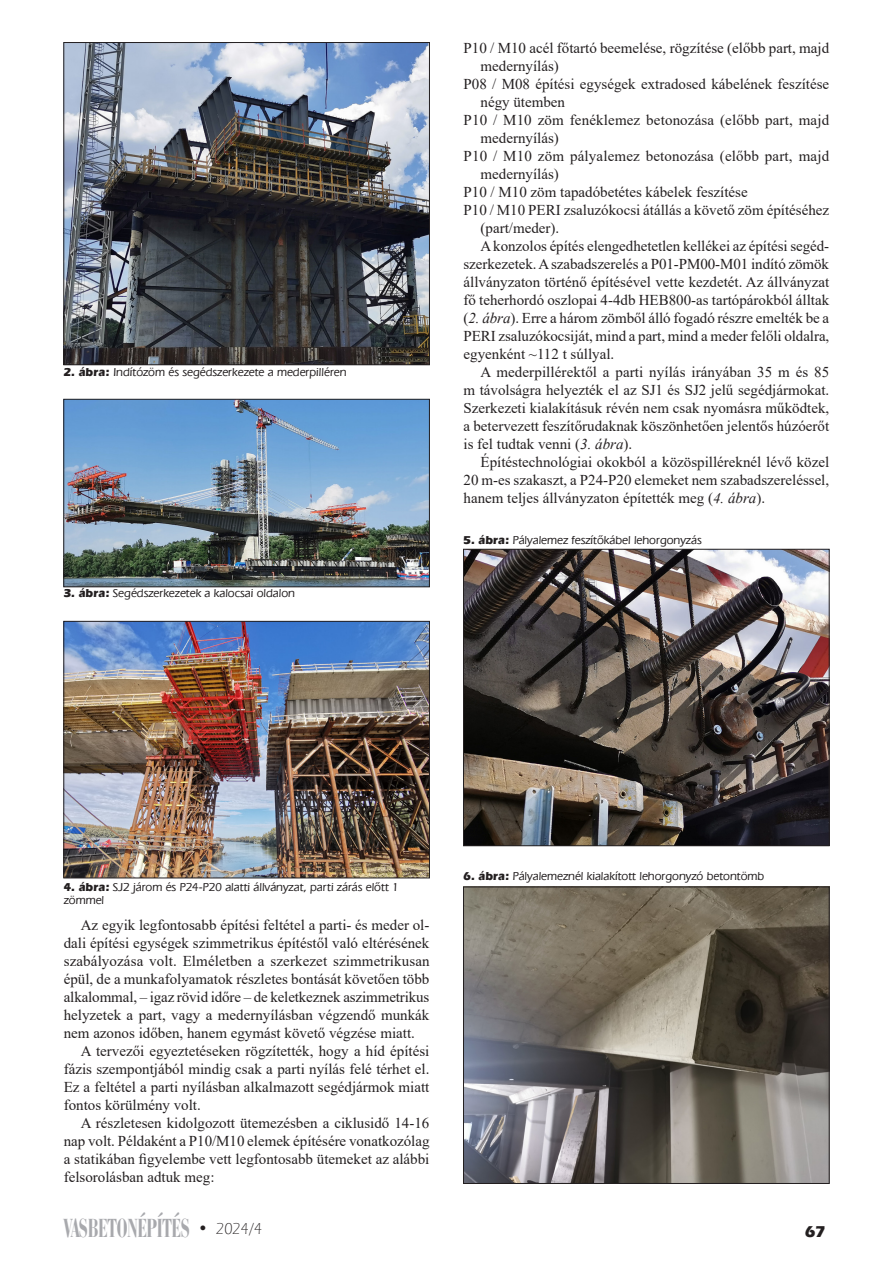
<style>
.page{position:relative;width:893px;height:1263px;background:#fff}
.page>*{position:absolute;margin:0;border:0;box-sizing:border-box;transform-origin:0 0}
.t1{font:27px "Bauer Bodoni BCHU Bold Condensed";color:#a8a9ad;scale:.75 1}
.t2{font:16.5px "Eras HU Bold";color:#231f20}
.Body_Text_Indent{font:15px/18px "Times New Roman";color:#231f20;text-align:justify}
.Ábra_szoveg{font:12px/13.5px "Eras Med HU Medium";color:#231f20}
.s1{font-family:"Eras HU Bold"}
.s2{font-style:italic}
.s3{font-family:"Eras HU Bold";font-size:16.5px;color:#231f20}
.s4{font-family:"Eras Lt HU Light";font-size:16.5px;color:#231f20}
</style>
<div class="page">
<img style="left:65px;top:44px;width:363px;height:319px">
<div style="left:63px;top:42px;width:367px;height:323px;border:1px solid #231f20"></div>
<img style="left:65px;top:401px;width:363px;height:184px">
<div style="left:63px;top:399px;width:367px;height:188px;border:1px solid #231f20"></div>
<img style="left:65px;top:623px;width:363px;height:253px">
<div style="left:63px;top:621px;width:367px;height:257px;border:1px solid #231f20"></div>
<img style="left:465px;top:551px;width:363px;height:293px">
<div style="left:463px;top:549px;width:367px;height:297px;border:1px solid #231f20"></div>
<img style="left:465px;top:888px;width:363px;height:294px">
<div style="left:463px;top:886px;width:367px;height:298px;border:1px solid #231f20"></div>
<p class="Ábra_szoveg" style="left:64px;top:365px;width:284px"><span class="s1">2. ábra:</span> Indítózöm és segédszerkezete a mederpilléren</p>
<p class="Ábra_szoveg" style="left:64px;top:586px;width:233px"><span class="s1">3. ábra:</span> Segédszerkezetek a kalocsai oldalon</p>
<p class="Body_Text_Indent" style="left:480px;top:38px;width:350px;text-indent:-17px">P10 / M10 acél főtartó beemelése, rögzítése (előbb part, majd medernyílás)</p>
<p class="Body_Text_Indent" style="left:480px;top:74px;width:350px;text-indent:-17px">P08 / M08 építési egységek extradosed kábelének feszítése négy ütemben</p>
<p class="Body_Text_Indent" style="left:480px;top:110px;width:350px;text-indent:-17px">P10 / M10 zöm fenéklemez betonozása (előbb part, majd medernyílás)</p>
<p class="Body_Text_Indent" style="left:480px;top:146px;width:350px;text-indent:-17px">P10 / M10 zöm pályalemez betonozása (előbb part, majd medernyílás)</p>
<p class="Body_Text_Indent" style="left:463px;top:182px;width:286px">P10 / M10 zöm tapadóbetétes kábelek feszítése</p>
<p class="Body_Text_Indent" style="left:480px;top:200px;width:350px;text-indent:-17px">P10 / M10 PERI zsaluzókocsi átállás a követő zöm építéséhez (part/meder).</p>
<p class="Body_Text_Indent" style="left:463px;top:236px;width:367px;text-indent:17px">A konzolos építés elengedhetetlen kellékei az építési segéd&shy;szerkezetek. A szabadszerelés a P01-PM00-M01 indító zömök állványzaton történő építésével vette kezdetét. Az állványzat fő teherhordó oszlopai 4-4db HEB800-as tartópárokból álltak (<span class="s2">2. ábra</span>). Erre a három zömből álló fogadó részre emelték be a PERI zsaluzókocsiját, mind a part, mind a meder felőli oldalra, egyenként ~112 t súllyal.</p>
<p class="Body_Text_Indent" style="left:463px;top:362px;width:367px;text-indent:17px">A mederpillérektől a parti nyílás irányában 35 m és 85 m távolságra helyezték el az SJ1 és SJ2 jelű segédjármokat.<br>Szerkezeti kialakításuk révén nem csak nyomásra működtek, a betervezett feszítőrudaknak köszönhetően jelentős húzóerőt is fel tudtak venni (<span class="s2">3. ábra</span>).</p>
<p class="Body_Text_Indent" style="left:463px;top:452px;width:367px;text-indent:17px">Építéstechnológiai okokból a közöspilléreknél lévő közel 20 m-es szakaszt, a P24-P20 elemeket nem szabadszereléssel, hanem teljes állványzaton építették meg (<span class="s2">4. ábra</span>).</p>
<p class="Ábra_szoveg" style="left:463px;top:533px;width:240px"><span class="s1">5. ábra:</span> Pályalemez feszítôkábel lehorgonyzás</p>
<p class="Ábra_szoveg" style="left:64px;top:880px;width:336px"><span class="s1">4. ábra:</span> SJ2 járom és P24-P20 alatti állványzat, parti zárás elôtt 1 zömmel</p>
<p class="Body_Text_Indent" style="left:64px;top:915px;width:367px;text-indent:17px">Az egyik legfontosabb építési feltétel a parti- és meder ol&shy;dali építési egységek szimmetrikus építéstől való eltérésének szabályozása volt. Elméletben a szerkezet szimmetrikusan épül, de a munkafolyamatok részletes bontását követően több alkalommal, – igaz rövid időre – de keletkeznek aszimmetrikus helyzetek a part, vagy a medernyílásban végzendő munkák nem azonos időben, hanem egymást követő végzése miatt.</p>
<p class="Body_Text_Indent" style="left:64px;top:1041px;width:367px;text-indent:17px">A tervezői egyeztetéseken rögzítették, hogy a híd építési fázis szempontjából mindig csak a parti nyílás felé térhet el.<br>Ez a feltétel a parti nyílásban alkalmazott segédjármok miatt fontos körülmény volt.</p>
<p class="Body_Text_Indent" style="left:64px;top:1113px;width:367px;text-indent:17px">A részletesen kidolgozott ütemezésben a ciklusidő 14-16 nap volt. Példaként a P10/M10 elemek építésére vonatkozólag a statikában figyelembe vett legfontosabb ütemeket az alábbi felsorolásban adtuk meg:</p>
<h1 class="t1" style="left:64px;top:1211px;width:266px">VASBETONÉPÍTÉS <span class="s3">•</span> <span class="s4">2024/4</span></h1>
<p class="Ábra_szoveg" style="left:463px;top:869px;width:302px"><span class="s1">6. ábra:</span> Pályalemeznél kialakított lehorgonyzó betontömb</p>
<p class="t2" style="left:805px;top:1221px;width:22px">67</p>
</div>
